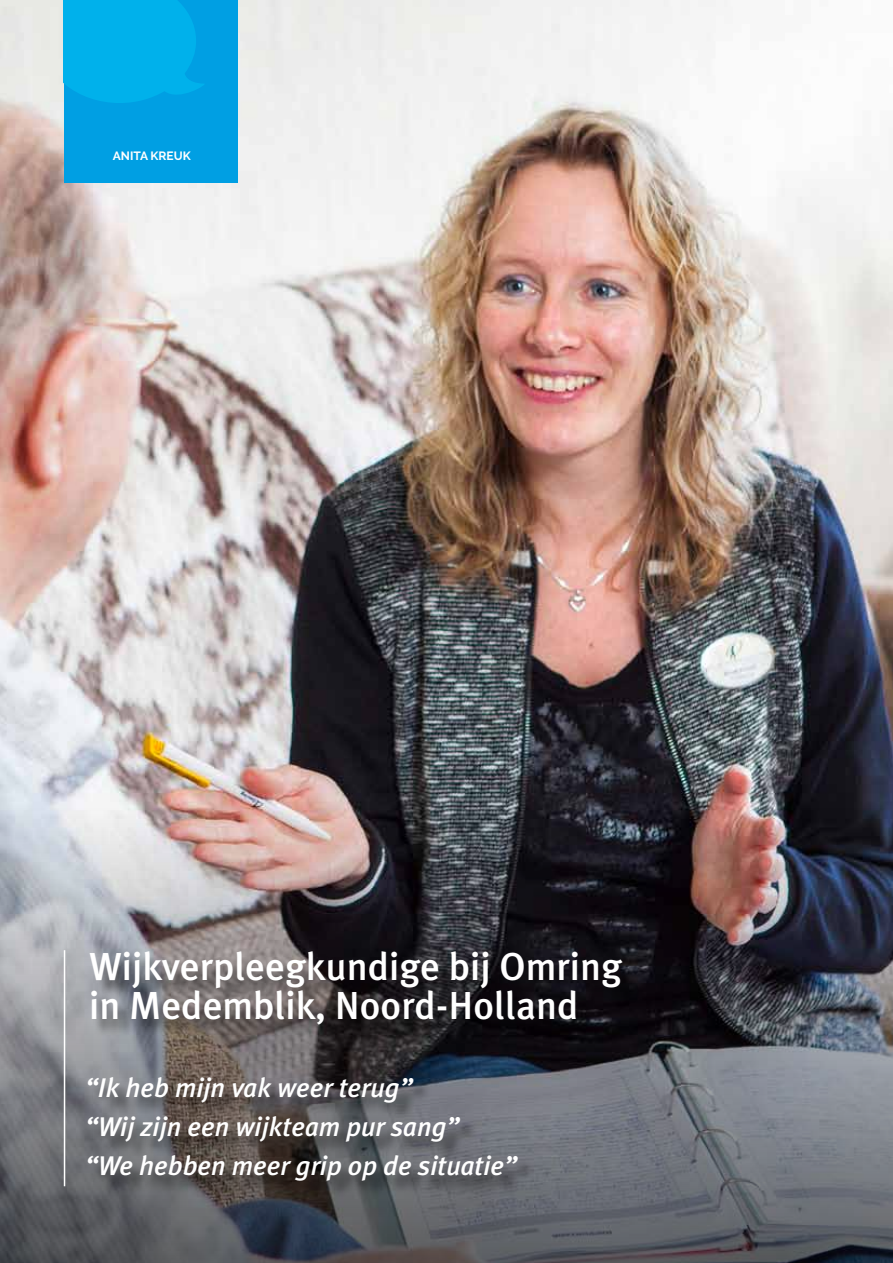
<style>
.page{position:relative;width:893px;height:1263px;background:#fff}
.page>*{position:absolute;margin:0;border:0;box-sizing:border-box;transform-origin:0 0}
.t1{font:500 39px/39px "Meta Plus";color:#fff}
.t2{font:italic 500 27px/39px "Meta Plus";color:#fff}
.t3{font:700 12px "Raleway";color:#fff}
</style>
<div class="page">
<img style="left:0;top:0;width:893px;height:699px">
<img style="left:0;top:699px;width:893px;height:564px">
<div style="left:91px;top:1080px;width:445px;height:120px;background:#000;opacity:.54"></div>
<div style="left:64px;top:0;width:173px;height:183px;background:#009fe3"></div>
<svg style="left:64px;top:0;width:140px;height:103px;background:#00aee9"></svg>
<div style="left:93px;top:955px;width:547px;height:88px;background:#000;opacity:.54"></div>
<hr style="left:64px;top:950px;width:1px;height:236px;background:#fff">
<p class="t3" style="left:113px;top:149px;width:80px">ANITA KREUK</p>
<h1 class="t1" style="left:89px;top:947px;width:534px">Wijkverpleegkundige bij Omring in Medemblik, Noord-Holland</h1>
<p class="t2" style="left:85px;top:1068px;width:433px">“Ik heb mijn vak weer terug”<br>“Wij zijn een wijkteam pur sang”<br>“We hebben meer grip op de situatie”</p>
</div>
